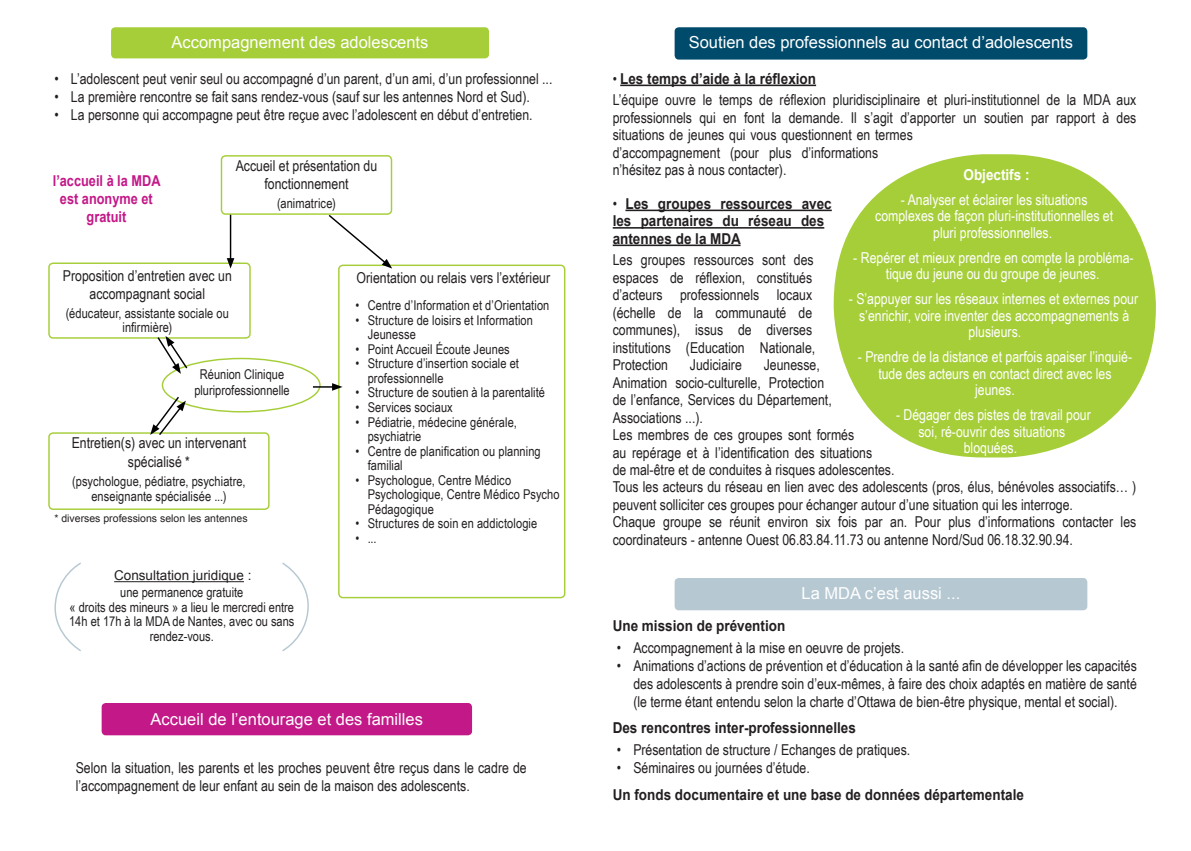
<style>
.page{position:relative;width:1191px;height:851px;background:#fff}
.page>*{position:absolute;margin:0;border:0;box-sizing:border-box;transform-origin:0 0}
.t1{font:16.5px "Arial";color:#fff}
.t2{font:15px/17.4px "Arial Narrow";color:#231f20}
.t3{font:15px/16.5px "Arial Narrow";color:#fff;text-align:center}
.t4{font:700 15px/17.4px "Arial";color:#231f20;scale:.9 1}
.t5{font:700 15px/18px "Arial";color:#c31887;text-align:center;scale:.85 1}
.t6{font:700 15px "Arial";color:#fff;scale:.9 1}
.t7{font:13.5px/14.5px "Arial Narrow";letter-spacing:.005em;color:#231f20}
.t8{font:13.5px "Arial";color:#231f20}
.t9{font:10.5px "Arial";color:#231f20}
.s1{font-size:14.55px}
.s2{font-family:"Arial Narrow";font-weight:400;font-size:14.55px}
.s3{font-family:"Arial Narrow";font-weight:400}
</style>
<div class="page">
<div style="left:48px;top:262px;width:203px;height:76px;border:1px solid #a6ce39;border-radius:4px"></div>
<div style="left:102px;top:703px;width:370px;height:32px;background:#c31887;border-radius:4px"></div>
<div style="left:674px;top:27px;width:413px;height:33px;background:#004b6c;border-radius:4px"></div>
<div style="left:221px;top:155px;width:171px;height:60px;border:1px solid #a6ce39;border-radius:4px"></div>
<div style="left:48px;top:432px;width:221px;height:78px;border:1px solid #a6ce39;border-radius:4px"></div>
<div style="left:338px;top:264px;width:227px;height:334px;border:1px solid #a6ce39;border-radius:4px"></div>
<div style="left:162px;top:358px;width:159px;height:54px;border:1px solid #a6ce39;border-radius:50%"></div>
<svg style="left:156px;top:336px;width:33px;height:38px"></svg>
<svg style="left:150px;top:395px;width:36px;height:40px"></svg>
<svg style="left:313px;top:383px;width:29px;height:7px"></svg>
<hr style="left:230px;top:215px;width:1px;height:45px;background:#000">
<svg style="left:227px;top:258px;width:7px;height:10px"></svg>
<svg style="left:327px;top:213px;width:65px;height:55px"></svg>
<div style="left:674px;top:578px;width:413px;height:32px;background:#b6c8d2;border-radius:4px"></div>
<div style="left:111px;top:27px;width:378px;height:31px;background:#a6ce39;border-radius:4px"></div>
<svg style="left:282px;top:562px;width:27px;height:89px"></svg>
<svg style="left:54px;top:562px;width:27px;height:90px"></svg>
<hr style="left:114px;top:581px;width:130px;height:1px;background:#231f20">
<hr style="left:620px;top:85px;width:196px;height:1px;background:#231f20">
<hr style="left:625px;top:209px;width:206px;height:2px;background:#231f20">
<hr style="left:612px;top:227px;width:212px;height:1px;background:#231f20">
<hr style="left:612px;top:244px;width:128px;height:2px;background:#231f20">
<div style="left:833px;top:154px;width:322px;height:303px;background:#a6ce39;border-radius:150px"></div>
<p class="t1" style="left:172px;top:31px;width:258px">Accompagnement des adolescents</p>
<p class="t2" style="left:54px;top:69px;width:499px">• L’adolescent peut venir seul ou accompagné d’un parent, d’un ami, d’un professionnel ...</p>
<p class="t2" style="left:54px;top:87px;width:477px">• La première rencontre se fait sans rendez-vous (sauf sur les antennes Nord et Sud).</p>
<p class="t2" style="left:54px;top:105px;width:480px">• La personne qui accompagne peut être reçue avec l’adolescent en début d’entretien.</p>
<p class="t5" style="left:53px;top:172px;width:128px">l’accueil à la MDA est anonyme et gratuit</p>
<p class="t2" style="left:236px;top:156px;width:143px;line-height:18px;text-align:center">Accueil et présentation du fonctionnement</p>
<p class="t7" style="left:277px;top:195px;width:60px">(animatrice)</p>
<p class="t2" style="left:63px;top:266px;width:170px;line-height:18px;text-align:center">Proposition d’entretien avec un accompagnant social</p>
<p class="t7" style="left:66px;top:305px;width:165px;text-align:center">(éducateur, assistante sociale ou infirmière)</p>
<p class="t7" style="left:194px;top:366px;width:97px;line-height:16.2px;text-align:center">Réunion Clinique pluriprofessionnelle</p>
<p class="t2" style="left:72px;top:432px;width:176px;line-height:19.2px;text-align:center">Entretien(s) avec un intervenant spécialisé <span class="s1">*</span></p>
<p class="t7" style="left:72px;top:473px;width:175px;text-align:center">(psychologue, pédiatre, psychiatre, enseignante spécialisée ...)</p>
<p class="t9" style="left:54px;top:511px;width:195px">* diverses professions selon les antennes</p>
<p class="t8" style="left:114px;top:566px;width:139px">Consultation juridique :</p>
<p class="t7" style="left:69px;top:584px;width:227px;text-align:center">une permanence gratuite<br>« droits des mineurs » a lieu le mercredi entre<br>14h et 17h à la MDA de Nantes, avec ou sans rendez-vous.</p>
<p class="t2" style="left:356px;top:268px;width:195px">Orientation ou relais vers l’extérieur</p>
<p class="t7" style="left:355px;top:297px;width:196px">• Centre d’Information et d’Orientation</p>
<p class="t7" style="left:368px;top:312px;width:167px;text-indent:-12px">• Structure de loisirs et Information<br>Jeunesse</p>
<p class="t7" style="left:355px;top:341px;width:156px">• Point Accueil écoute Jeunes</p>
<p class="t7" style="left:368px;top:355px;width:153px;text-indent:-12px">• Structure d’insertion sociale et professionnelle</p>
<p class="t7" style="left:355px;top:385px;width:191px">• Structure de soutien à la parentalité</p>
<p class="t7" style="left:355px;top:399px;width:99px">• Services sociaux</p>
<p class="t7" style="left:368px;top:414px;width:151px;text-indent:-12px">• Pédiatrie, médecine générale, psychiatrie</p>
<p class="t7" style="left:368px;top:443px;width:175px;text-indent:-12px">• Centre de planification ou planning familial</p>
<p class="t7" style="left:368px;top:472px;width:193px;text-indent:-12px">• Psychologue, Centre Médico<br>Psychologique, Centre Médico Psycho<br>Pédagogique</p>
<p class="t7" style="left:355px;top:516px;width:183px">• Structures de soin en addictologie</p>
<p class="t7" style="left:355px;top:530px;width:23px">• ...</p>
<p class="t1" style="left:151px;top:708px;width:274px">Accueil de l’entourage et des familles</p>
<p class="t2" style="left:76px;top:758px;width:452px;line-height:18px">Selon la situation, les parents et les proches peuvent être reçus dans le cadre de l’accompagnement de leur enfant au sein de la maison des adolescents.</p>
<p class="t1" style="left:688px;top:32px;width:386px">Soutien des professionnels au contact d’adolescents</p>
<p class="t4" style="left:612px;top:70px;width:227px"><span class="s2">•</span> Les temps d’aide à la réflexion</p>
<p class="t2" style="left:612px;top:91px;width:525px">L’équipe ouvre le temps de réflexion pluridisciplinaire et pluri-institutionnel de la MDA aux professionnels qui en font la demande. Il s’agit d’apporter un soutien par rapport à des situations de jeunes qui vous questionnent en termes<br>d’accompagnement (pour plus d’informations<br>n’hésitez pas à nous contacter).</p>
<p class="t4" style="left:612px;top:195px;width:245px"><span class="s3">•</span> Les groupes ressources avec les partenaires du réseau des antennes de la MDA</p>
<p class="t2" style="left:612px;top:251px;width:204px">Les groupes ressources sont des espaces de réflexion, constitués d’acteurs professionnels locaux (échelle de la communauté de communes), issus de diverses institutions (Education Nationale,<br>Protection</p>
<p class="t6" style="left:963px;top:165px;width:75px">Objectifs :</p>
<p class="t3" style="left:875px;top:191px;width:239px">- Analyser et éclairer les situations complexes de façon pluri-institutionnelles et pluri professionnelles.</p>
<p class="t3" style="left:853px;top:249px;width:282px">- Repérer et mieux prendre en compte la probléma&shy;tique du jeune ou du groupe de jeunes.</p>
<p class="t3" style="left:848px;top:290px;width:291px">- S’appuyer sur les réseaux internes et externes pour s’enrichir, voire inventer des accompagnements à plusieurs.</p>
<p class="t3" style="left:858px;top:348px;width:276px">- Prendre de la distance et parfois apaiser l’inquié&shy;tude des acteurs en contact direct avec les jeunes.</p>
<p class="t3" style="left:896px;top:406px;width:196px">- Dégager des pistes de travail pour soi, ré-ouvrir des situations bloquées.</p>
<p class="t2" style="left:612px;top:355px;width:525px;text-indent:151px">Jeunesse,<br>Animation socio-culturelle, Protection<br>de l’enfance, Services du Département,<br>Associations ...).<br>Les membres de ces groupes sont formés<br>au repérage et à l’identification des situations<br>de mal-être et de conduites à risques adolescentes.<br>Tous les acteurs du réseau en lien avec des adolescents (pros, élus, bénévoles associatifs… ) peuvent solliciter ces groupes pour échanger autour d’une situation qui les interroge.<br>Chaque groupe se réunit environ six fois par an. Pour plus d’informations contacter les coordinateurs - antenne Ouest 06.83.84.11.73 ou antenne Nord/Sud 06.18.32.90.94.</p>
<p class="t2" style="left:690px;top:355px;width:53px">Judiciaire</p>
<p class="t1" style="left:801px;top:582px;width:160px">La MDA c’est aussi ...</p>
<p class="t4" style="left:612px;top:617px;width:193px">Une mission de prévention</p>
<p class="t2" style="left:617px;top:638px;width:289px">• Accompagnement à la mise en oeuvre de projets.</p>
<p class="t2" style="left:633px;top:656px;width:505px;line-height:18px;text-align:justify;text-indent:-16px">• Animations d’actions de prévention et d’éducation à la santé afin de développer les capacités des adolescents à prendre soin d’eux-mêmes, à faire des choix adaptés en matière de santé (le terme étant entendu selon la charte d’Ottawa de bien-être physique, mental et social).</p>
<p class="t4" style="left:612px;top:719px;width:272px">Des rencontres inter-professionnelles</p>
<p class="t2" style="left:617px;top:740px;width:295px">• Présentation de structure / Echanges de pratiques.</p>
<p class="t2" style="left:617px;top:758px;width:194px">• Séminaires ou journées d’étude.</p>
<p class="t4" style="left:612px;top:786px;width:458px">Un fonds documentaire et une base de données départementale</p>
</div>
